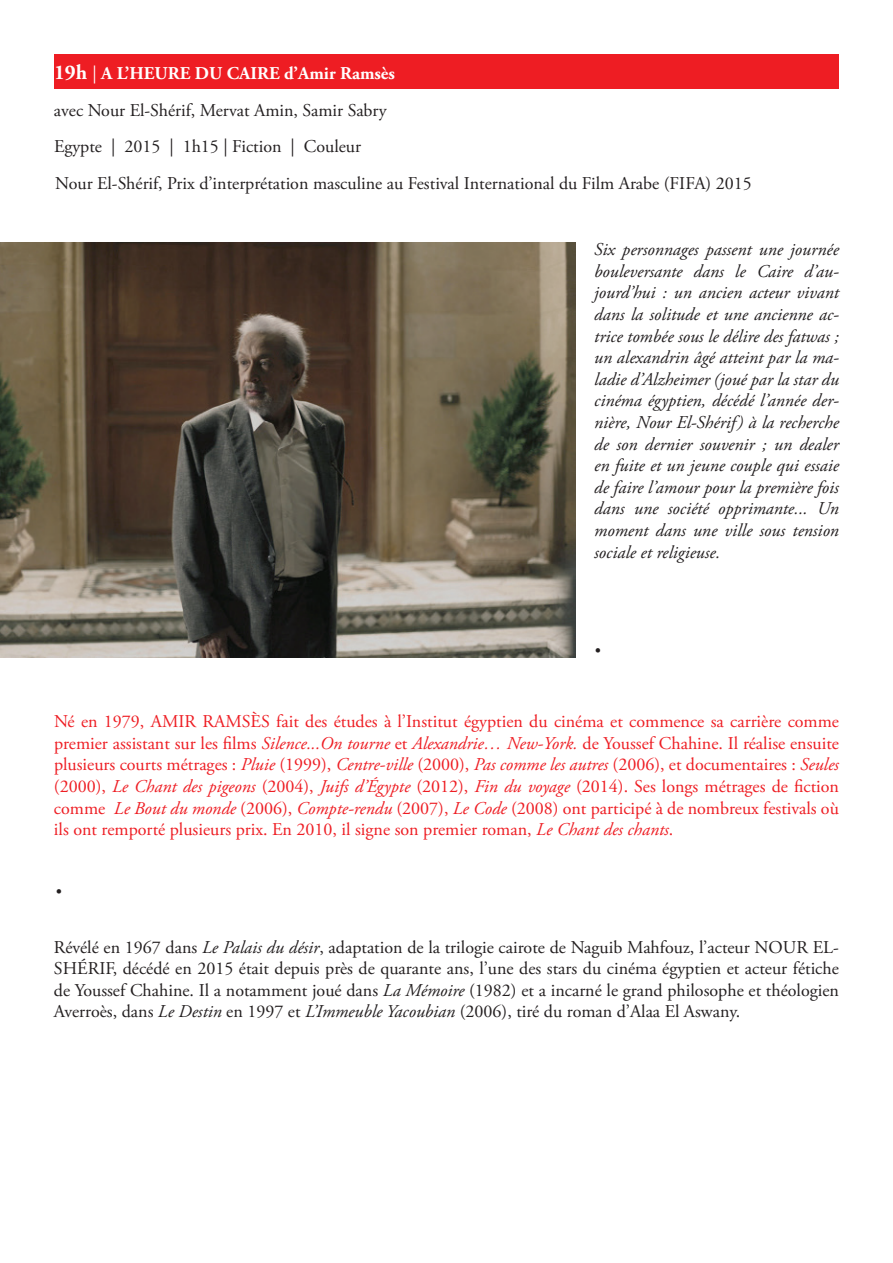
<style>
.page{position:relative;width:893px;height:1263px;background:#fff}
.page>*{position:absolute;margin:0;border:0;box-sizing:border-box;transform-origin:0 0}
.t1{font:39px "Adobe Garamond Pro";color:#231f20}
.t2{font:18px/21.6px "Adobe Garamond Pro";color:#ee1d23;text-align:justify}
.t3{font:18px/21.6px "Adobe Garamond Pro";color:#231f20;text-align:justify}
.t4{font:italic 18px/21.6px "Adobe Garamond Pro";color:#231f20;text-align:justify}
.t5{font:700 18px "Adobe Garamond Pro";color:#fff}
.s1{font-size:21px}
.s2{font-weight:400}
.s3{font-style:italic}
</style>
<div class="page">
<div style="left:54px;top:54px;width:785px;height:34px;background:#ee1d23"></div>
<img style="left:0;top:242px;width:576px;height:415px">
<p class="t5" style="left:54px;top:62px;width:342px"><span class="s1">19h</span> <span class="s2">|</span> A L’HEURE DU CAIRE d’Amir Ramsès</p>
<p class="t3" style="left:54px;top:100px;width:334px">avec Nour El-Shérif, Mervat Amin, Samir Sabry</p>
<p class="t3" style="left:54px;top:136px;width:309px">Egypte | 2015 | 1h15 | Fiction | Couleur</p>
<p class="t3" style="left:55px;top:173px;width:698px">Nour El-Shérif, Prix d’interprétation masculine au Festival International du Film Arabe (FIFA) 2015</p>
<p class="t4" style="left:594px;top:239px;width:246px">Six personnages passent une journée bouleversante dans le Caire d’au&shy;jourd’hui : un ancien acteur vivant dans la solitude et une ancienne ac&shy;trice tombée sous le délire des fatwas ; un alexandrin âgé atteint par la ma&shy;ladie d’Alzheimer (joué par la star du cinéma égyptien, décédé l’année der&shy;nière, Nour El-Shérif) à la recherche de son dernier souvenir ; un dealer en fuite et un jeune couple qui essaie de faire l’amour pour la première fois dans une société opprimante... Un moment dans une ville sous tension sociale et religieuse.</p>
<h1 class="t1" style="left:593px;top:616px;width:11px">.</h1>
<p class="t2" style="left:54px;top:711px;width:787px">Né en 1979, AMIR RAMSÈS fait des études à l’Institut égyptien du cinéma et commence sa carrière comme premier assistant sur les films <span class="s3">Silence...On tourne</span> et <span class="s3">Alexandrie… New-York.</span> de Youssef Chahine. Il réalise ensuite plusieurs courts métrages : <span class="s3">Pluie</span> (1999), <span class="s3">Centre-ville</span> (2000), <span class="s3">Pas comme les autres</span> (2006), et documentaires : <span class="s3">Seules </span>(2000), <span class="s3">Le Chant des pigeons</span> (2004), <span class="s3">Juifs d’Égypte</span> (2012), <span class="s3">Fin du voyage</span> (2014). Ses longs métrages de fiction comme <span class="s3">Le Bout du monde</span> (2006), <span class="s3">Compte-rendu</span> (2007), <span class="s3">Le Code</span> (2008) ont participé à de nombreux festivals où ils ont remporté plusieurs prix. En 2010, il signe son premier roman, <span class="s3">Le Chant des chants</span>.</p>
<h1 class="t1" style="left:54px;top:857px;width:11px">.</h1>
<p class="t3" style="left:54px;top:937px;width:786px">Révélé en 1967 dans <span class="s3">Le Palais du désir</span>, adaptation de la trilogie cairote de Naguib Mahfouz, l’acteur NOUR EL-SHÉRIF, décédé en 2015 était depuis près de quarante ans, l’une des stars du cinéma égyptien et acteur fétiche de Youssef Chahine. Il a notamment joué dans <span class="s3">La Mémoire</span> (1982) et a incarné le grand philosophe et théologien Averroès, dans <span class="s3">Le Destin</span> en 1997 et <span class="s3">L’Immeuble Yacoubian</span> (2006), tiré du roman d’Alaa El Aswany.</p>
</div>
